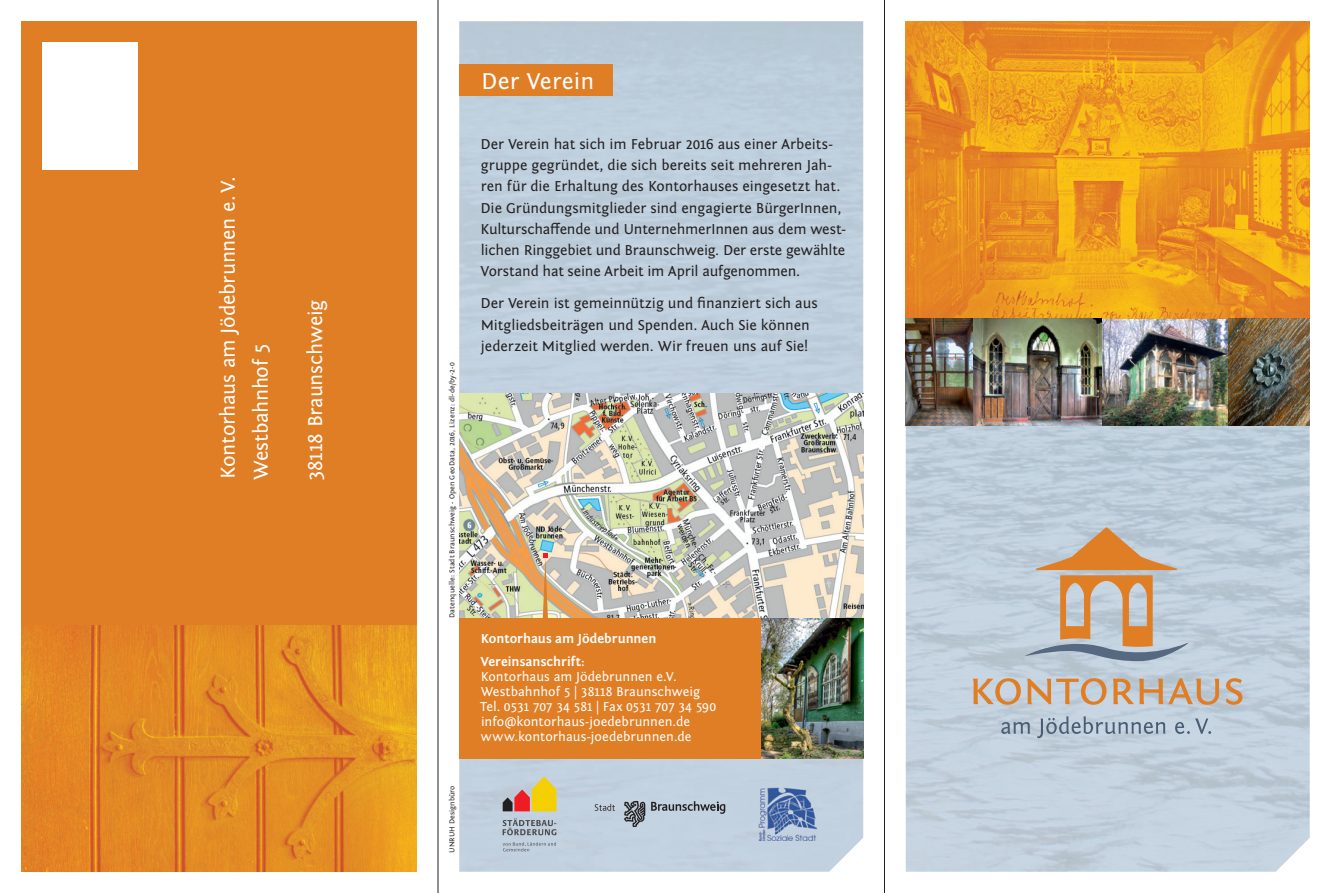
<style>
.page{position:relative;width:1331px;height:893px;background:#fff}
.page>*{position:absolute;margin:0;border:0;box-sizing:border-box;transform-origin:0 0}
.t1{font:24px "Fontin Sans";letter-spacing:.01em;color:#fff}
.t2{font:21px/33px "Fontin Sans";letter-spacing:-.015em;color:#fff}
.t3{font:15px/21.3px "Fontin Sans";letter-spacing:-.005em;color:#231f20}
.t4{font:13.5px/15px "Fontin Sans";color:#fff}
.t5{font:700 13.5px/23.5px "Fontin Sans";color:#fff}
.t6{font:7.5px "Fontin Sans";letter-spacing:.015em;color:#231f20}
</style>
<div class="page">
<img style="left:906px;top:425px;width:404px;height:447px">
<div style="left:459px;top:21px;width:404px;height:851px;background:#bfcfde"></div>
<img style="left:459px;top:393px;width:404px;height:225px">
<svg style="left:1021px;top:527px;width:173px;height:135px;background:#c1b6ac"></svg>
<svg style="left:1001px;top:716px;width:210px;height:22px;background:#acbbca"></svg>
<svg style="left:973px;top:678px;width:269px;height:27px;background:#cbb49f"></svg>
<img style="left:906px;top:319px;width:404px;height:106px">
<img style="left:906px;top:21px;width:404px;height:298px">
<div style="left:460px;top:64px;width:153px;height:32px;background:#e07e26"></div>
<div style="left:21px;top:21px;width:396px;height:851px;background:#e07e26"></div>
<div style="left:43px;top:43px;width:95px;height:127px;background:#fff"></div>
<div style="left:459px;top:618px;width:404px;height:140px;background:#e07e26"></div>
<svg style="left:542px;top:553px;width:7px;height:65px"></svg>
<img style="left:761px;top:618px;width:102px;height:140px">
<img style="left:21px;top:625px;width:396px;height:247px">
<hr style="left:438px;top:0;width:1px;height:893px;background:#231f20">
<hr style="left:884px;top:0;width:1px;height:893px;background:#231f20">
<svg style="left:624px;top:801px;width:21px;height:26px"></svg>
<svg style="left:595px;top:804px;width:20px;height:7px"></svg>
<svg style="left:651px;top:801px;width:74px;height:13px"></svg>
<svg style="left:503px;top:776px;width:53px;height:35px;background:#d0aa65"></svg>
<svg style="left:503px;top:842px;width:53px;height:9px"></svg>
<svg style="left:503px;top:818px;width:53px;height:17px"></svg>
<img style="left:759px;top:788px;width:59px;height:53px">
<h2 class="t2" style="left:212px;top:480px;width:305px;rotate:-90deg">Kontorhaus am Jödebrunnen e. V.<br>Westbahnhof 5</h2>
<h2 class="t2" style="left:299px;top:481px;width:183px;rotate:-90deg">38118 Braunschweig</h2>
<p class="t6" style="left:448px;top:618px;width:257px;rotate:-90deg">Datenquelle: Stadt Braunschweig - Open GeoData, 2016, Lizenz: dl-de/by-2-0</p>
<p class="t6" style="left:448px;top:853px;width:69px;rotate:-90deg">UNRUH Designbüro</p>
<h1 class="t1" style="left:481px;top:68px;width:115px">Der Verein</h1>
<p class="t3" style="left:481px;top:133px;width:367px">Der Verein hat sich im Februar 2016 aus einer Arbeits&shy;gruppe gegründet, die sich bereits seit mehreren Jah&shy;ren für die Erhaltung des Kontorhauses eingesetzt hat.<br>Die Gründungsmitglieder sind engagierte BürgerInnen, Kulturschaffende und UnternehmerInnen aus dem west&shy;li chen Ringgebiet und Braunschweig. Der erste gewählte Vorstand hat seine Arbeit im April aufgenommen.</p>
<p class="t3" style="left:481px;top:293px;width:339px">Der Verein ist gemeinnützig und finanziert sich aus<br>Mitgliedsbeiträgen und Spenden. Auch Sie können jederzeit Mitglied werden. Wir freuen uns auf Sie!</p>
<p class="t5" style="left:481px;top:627px;width:177px">Kontorhaus am Jödebrunnen<br>Vereinsanschrift:</p>
<p class="t4" style="left:480px;top:670px;width:238px">Kontorhaus am Jödebrunnen e.V.<br>Westbahnhof 5 | 38118 Braunschweig Tel. 0531 707 34 581 | Fax 0531 707 34 590 info@kontorhaus-joedebrunnen.de www.kontorhaus-joedebrunnen.de</p>
</div>
